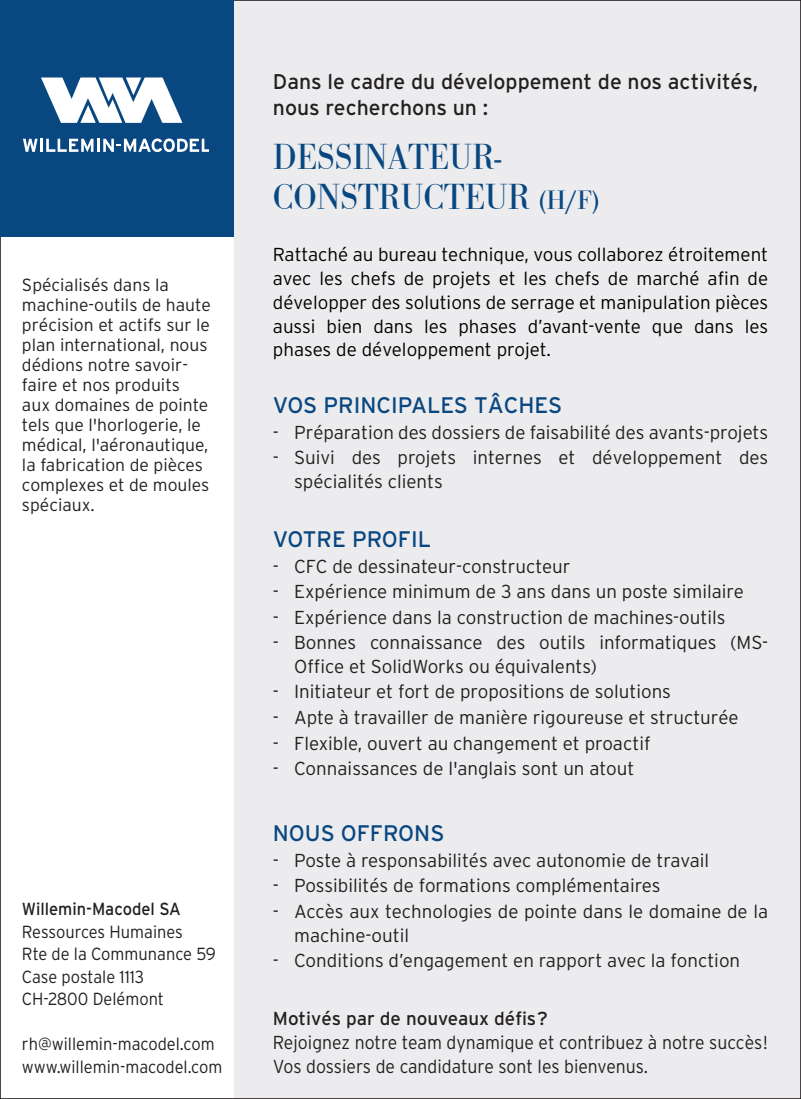
<style>
.page{position:relative;width:801px;height:1099px;background:#fff}
.page>*{position:absolute;margin:0;border:0;box-sizing:border-box;transform-origin:0 0}
.texte_base{font:37.5px/40px "Bodoni URW";color:#094781;scale:.94 1}
.t1{font:22.5px "Interstate";color:#094781}
.texte_base-2{font:21.25px/26.2px "Interstate";color:#231f20}
.texte_base-3{font:300 18.75px/23.8px "Interstate";color:#231f20}
.texte_base-4{font:300 18.75px/23.8px "Interstate";color:#000;text-align:justify}
.texte_base-5{font:300 18.75px/23.8px "Interstate";color:#231f20;scale:.94 1}
.texte_base-6{font:300 17.5px/20px "Interstate";color:#231f20}
.texte_base-7{font:300 17.5px/22.5px "Interstate";color:#231f20;scale:.94 1}
.t2{font:17.5px "Interstate";color:#231f20;scale:.94 1}
.s1{font-size:27.5px}
.s2{font-weight:400}
</style>
<div class="page">
<div style="left:234px;top:2px;width:565px;height:1094px;background:#ececee"></div>
<div style="left:0;top:0;width:234px;height:236px;background:#094781"></div>
<svg style="left:23px;top:138px;width:185px;height:14px"></svg>
<svg style="left:41px;top:77px;width:141px;height:46px"></svg>
<p class="texte_base-6" style="left:22px;top:275px;width:190px">Spécialisés dans la machine-outils de haute précision et actifs sur le plan international, nous dédions notre savoir&shy;faire et nos produits aux domaines de pointe tels que l'horlogerie, le médical, l'aéronautique, la fabrication de pièces complexes et de moules spéciaux.</p>
<p class="t2" style="left:22px;top:899px;width:171px">Willemin-Macodel SA</p>
<p class="texte_base-7" style="left:22px;top:920px;width:173px">Ressources Humaines</p>
<p class="texte_base-7" style="left:22px;top:942px;width:208px">Rte de la Communance 59<br>Case postale 1113</p>
<p class="texte_base-7" style="left:22px;top:987px;width:153px">CH-2800 Delémont</p>
<p class="texte_base-7" style="left:22px;top:1032px;width:215px">rh@willemin-macodel.com www.willemin-macodel.com</p>
<p class="texte_base-2" style="left:273px;top:68px;width:487px">Dans le cadre du développement de nos activités, nous recherchons un :</p>
<p class="texte_base" style="left:273px;top:137px;width:349px">DESSINATEUR-<br>CONSTRUCTEUR <span class="s1">(H/F)</span></p>
<p class="texte_base-4" style="left:273px;top:242px;width:497px">Rattaché au bureau technique, vous collaborez étroitement avec les chefs de projets et les chefs de marché afin de développer des solutions de serrage et manipulation pièces aussi bien dans les phases d’avant-vente que dans les phases de développement projet.</p>
<p class="t1" style="left:273px;top:392px;width:291px">VOS PRINCIPALES TÂCHES</p>
<p class="texte_base-3" style="left:273px;top:420px;width:497px">- Préparation des dossiers de faisabilité des avants-projets</p>
<p class="texte_base-3" style="left:294px;top:445px;width:475px;text-indent:-21px">- Suivi des projets internes et développement des spécialités clients</p>
<p class="t1" style="left:273px;top:526px;width:160px">VOTRE PROFIL</p>
<p class="texte_base-3" style="left:273px;top:554px;width:299px">- CFC de dessinateur-constructeur</p>
<p class="texte_base-3" style="left:273px;top:579px;width:472px">- Expérience minimum de 3 ans dans un poste similaire</p>
<p class="texte_base-3" style="left:273px;top:605px;width:454px">- Expérience dans la construction de machines-outils</p>
<p class="texte_base-3" style="left:294px;top:630px;width:475px;text-indent:-21px">- Bonnes connaissance des outils informatiques (MS-<br>Office et SolidWorks ou équivalents)</p>
<p class="texte_base-3" style="left:273px;top:679px;width:400px">- Initiateur et fort de propositions de solutions</p>
<p class="texte_base-3" style="left:273px;top:705px;width:467px">- Apte à travailler de manière rigoureuse et structurée</p>
<p class="texte_base-3" style="left:273px;top:731px;width:379px">- Flexible, ouvert au changement et proactif</p>
<p class="texte_base-3" style="left:273px;top:756px;width:363px">- Connaissances de l'anglais sont un atout</p>
<p class="t1" style="left:273px;top:820px;width:173px">NOUS OFFRONS</p>
<p class="texte_base-3" style="left:273px;top:848px;width:438px">- Poste à responsabilités avec autonomie de travail</p>
<p class="texte_base-3" style="left:273px;top:873px;width:389px">- Possibilités de formations complémentaires</p>
<p class="texte_base-3" style="left:294px;top:899px;width:475px;text-indent:-21px">- Accès aux technologies de pointe dans le domaine de la machine-outil</p>
<p class="texte_base-3" style="left:273px;top:948px;width:469px">- Conditions d’engagement en rapport avec la fonction</p>
<p class="texte_base-5" style="left:273px;top:1006px;width:528px"><span class="s2">Motivés par de nouveaux défis?<br></span>Rejoignez notre team dynamique et contribuez à notre succès!<br>Vos dossiers de candidature sont les bienvenus.</p>
</div>
